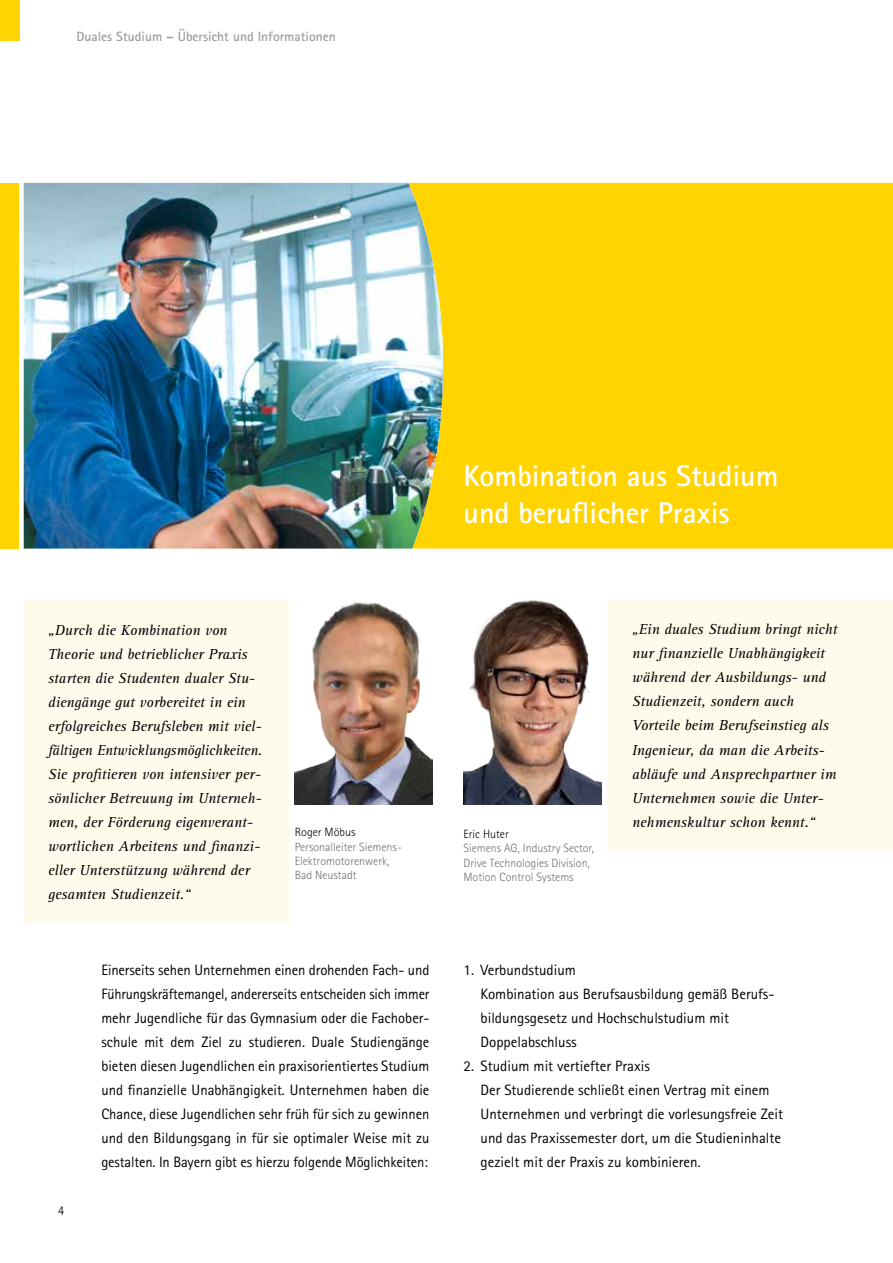
<style>
.page{position:relative;width:893px;height:1263px;background:#fff}
.page>*{position:absolute;margin:0;border:0;box-sizing:border-box;transform-origin:0 0}
.t1{font:700 30px/37.5px "Rotis Sans Serif Std";color:#fff}
.t2{font:15px/24px "Rotis Sans Serif Std";color:#000}
.t3{font:italic 15px/24px "Rotis Serif Std";color:#000}
.t4{font:700 13.5px "Rotis Sans Serif Std";color:#9c9d9d}
.t5{font:300 13.5px "Rotis Sans Serif Std";color:#000}
.t6{font:300 12px/14.4px "Rotis Sans Serif Std";color:#6f6f6e}
.t7{font:300 12px "Rotis Sans Serif Std";color:#000}
</style>
<div class="page">
<div style="left:0;top:183px;width:19px;height:366px;background:#ffd400"></div>
<div style="left:0;top:0;width:19px;height:41px;background:#ffd400"></div>
<div style="left:443px;top:183px;width:450px;height:366px;background:#ffd400"></div>
<img style="left:24px;top:183px;width:419px;height:366px">
<div style="left:607px;top:600px;width:286px;height:252px;background:#fffbec"></div>
<div style="left:24px;top:600px;width:264px;height:323px;background:#fffbec"></div>
<img style="left:295px;top:602px;width:137px;height:202px">
<img style="left:464px;top:600px;width:137px;height:204px">
<p class="t4" style="left:77px;top:28px;width:261px">Duales Studium – Übersicht und Informationen</p>
<p class="t3" style="left:48px;top:618px;width:215px">„Durch die Kombination von Theorie und betrieblicher Praxis starten die Studenten dualer Stu&shy;diengänge gut vorbereitet in ein erfolgreiches Berufsleben mit viel&shy;fältigen Entwicklungsmöglichkeiten.<br>Sie profitieren von intensiver per&shy;sönlicher Betreuung im Unterneh&shy;men, der Förderung eigenverant&shy;wortlichen Arbeitens und finanzi&shy;eller Unterstützung während der gesamten Studienzeit.“</p>
<p class="t7" style="left:295px;top:825px;width:62px">Roger Möbus</p>
<p class="t6" style="left:295px;top:839px;width:108px">Personalleiter Siemens-<br>Elektromotorenwerk,<br>Bad Neustadt</p>
<h1 class="t1" style="left:463px;top:456px;width:316px">Kombination aus Studium und beruflicher Praxis</h1>
<p class="t7" style="left:463px;top:827px;width:47px">Eric Huter</p>
<p class="t6" style="left:463px;top:841px;width:132px">Siemens AG, Industry Sector,<br>Drive Technologies Division,<br>Motion Control Systems</p>
<p class="t3" style="left:632px;top:618px;width:207px">„Ein duales Studium bringt nicht nur finanzielle Unabhängigkeit während der Ausbildungs- und<br>Studienzeit, sondern auch<br>Vorteile beim Berufseinstieg als<br>Ingenieur, da man die Arbeits&shy;abläufe und Ansprechpartner im<br>Unternehmen sowie die Unter&shy;nehmenskultur schon kennt.“</p>
<p class="t5" style="left:58px;top:1203px;width:8px">4</p>
<p class="t2" style="left:101px;top:958px;width:330px;text-align:justify">Einerseits sehen Unternehmen einen drohenden Fach- und Führungskräftemangel, andererseits entscheiden sich immer mehr Jugendliche für das Gymnasium oder die Fachober&shy;schule mit dem Ziel zu studieren. Duale Studiengänge bieten diesen Jugendlichen ein praxisorientiertes Studium und finanzielle Unabhängigkeit. Unternehmen haben die Chance, diese Jugendlichen sehr früh für sich zu gewinnen und den Bildungsgang in für sie optimaler Weise mit zu gestalten. In Bayern gibt es hierzu folgende Möglichkeiten:</p>
<p class="t2" style="left:480px;top:958px;width:296px;text-indent:-17px">1. Verbundstudium<br>Kombination aus Berufsausbildung gemäß Berufs&shy;bildungsgesetz und Hochschulstudium mit<br>Doppelabschluss</p>
<p class="t2" style="left:480px;top:1054px;width:304px;text-indent:-17px">2. Studium mit vertiefter Praxis<br>Der Studierende schließt einen Vertrag mit einem Unternehmen und verbringt die vorlesungsfreie Zeit und das Praxissemester dort, um die Studieninhalte gezielt mit der Praxis zu kombinieren.</p>
</div>
